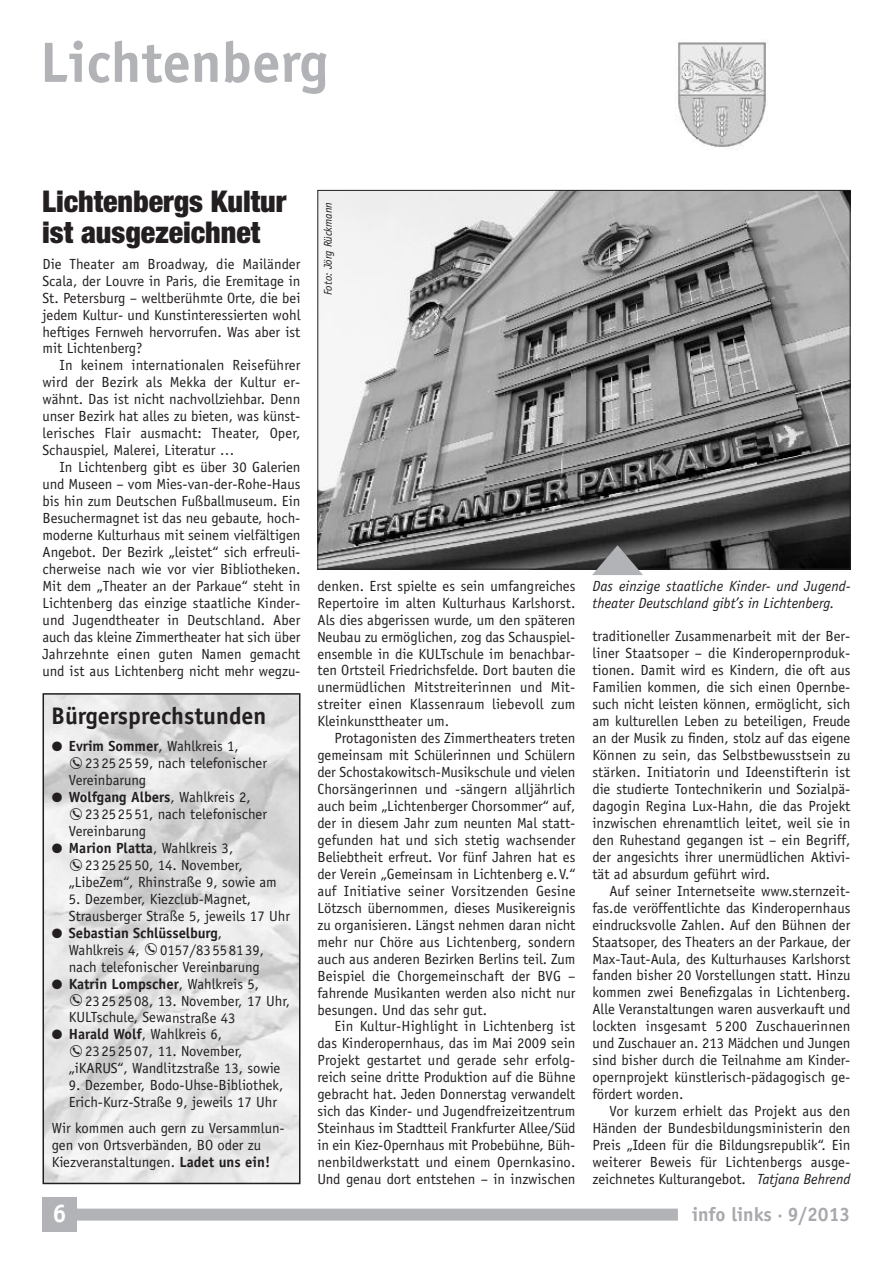
<style>
.page{position:relative;width:893px;height:1263px;background:#fff}
.page>*{position:absolute;margin:0;border:0;box-sizing:border-box;transform-origin:0 0}
.t1{font:700 57px "Officina Sans Std";color:#b2b3b7}
.t2{font:900 condensed 30px/31.5px "Helvetica Neue";color:#231f20}
.t3{font:700 25.5px "Officina Sans Std";color:#fff}
.t4{font:700 24px "Officina Sans Std";color:#231f20}
.t5{font:700 19.5px "Officina Sans Std";color:#a8a9ad}
.t6{font:14.7px/17px "Officina Sans Std";color:#231f20;text-align:justify}
.t7{font:700 14.7px/17px "Officina Sans Std";color:#231f20}
.t8{font:italic 14.7px/17px "Officina Sans Std";color:#231f20}
.t9{font:italic 11.25px "Officina Sans Std";color:#231f20}
.s1{font-weight:700}
.s2{font-weight:400}
.s3{font-style:italic}
</style>
<div class="page">
<div style="left:43px;top:1198px;width:34px;height:34px;background:#b2b3b7"></div>
<div style="left:59px;top:1208px;width:619px;height:12px;background:#b2b3b7"></div>
<img style="left:676px;top:40px;width:92px;height:110px">
<img style="left:46px;top:696px;width:251px;height:485px">
<div style="left:43px;top:693px;width:257px;height:491px;border:2px solid #231f20"></div>
<img style="left:319px;top:192px;width:529px;height:375px">
<svg style="left:592px;top:545px;width:51px;height:30px;background:#7d7d7f"></svg>
<svg style="left:70px;top:757px;width:12px;height:12px"></svg>
<svg style="left:70px;top:808px;width:12px;height:12px"></svg>
<svg style="left:70px;top:859px;width:12px;height:12px"></svg>
<svg style="left:145px;top:943px;width:12px;height:12px"></svg>
<svg style="left:70px;top:994px;width:12px;height:12px"></svg>
<svg style="left:70px;top:1045px;width:12px;height:12px"></svg>
<h1 class="t1" style="left:40px;top:41px;width:290px">Lichtenberg</h1>
<h2 class="t2" style="left:42px;top:185px;width:246px">Lichtenbergs Kultur ist ausgezeichnet</h2>
<p class="t6" style="left:43px;top:256px;width:259px">Die Theater am Broadway, die Mailänder Scala, der Louvre in Paris, die Eremitage in St. Petersburg – weltberühmte Orte, die bei jedem Kultur- und Kunstinteressierten wohl heftiges Fernweh hervorrufen. Was aber ist mit Lichtenberg?</p>
<p class="t6" style="left:43px;top:358px;width:259px;text-indent:17px">In keinem internationalen Reiseführer wird der Bezirk als Mekka der Kultur er&shy;wähnt. Das ist nicht nachvollziehbar. Denn unser Bezirk hat alles zu bieten, was künst&shy;lerisches Flair ausmacht: Theater, Oper, Schauspiel, Malerei, Literatur …</p>
<p class="t6" style="left:43px;top:460px;width:259px;text-indent:17px">In Lichtenberg gibt es über 30 Galerien und Museen – vom Mies-van-der-Rohe-Haus bis hin zum Deutschen Fußballmuseum. Ein Besuchermagnet ist das neu gebaute, hoch&shy;moderne Kulturhaus mit seinem vielfältigen Angebot. Der Bezirk „leistet“ sich erfreuli&shy;cherweise nach wie vor vier Bibliotheken.<br>Mit dem „Theater an der Parkaue“ steht in Lichtenberg das einzige staatliche Kinder&shy;und Jugendtheater in Deutschland. Aber auch das kleine Zimmertheater hat sich über Jahrzehnte einen guten Namen gemacht und ist aus Lichtenberg nicht mehr wegzu-</p>
<h3 class="t4" style="left:51px;top:707px;width:217px">Bürgersprechstunden</h3>
<p class="t6" style="left:52px;top:739px;width:188px">● <span class="s1">Evrim Sommer</span>, Wahlkreis 1,</p>
<p class="t6" style="left:85px;top:756px;width:183px">23252559, nach telefonischer</p>
<p class="t6" style="left:69px;top:773px;width:79px">Vereinbarung</p>
<p class="t7" style="left:52px;top:790px;width:200px">● Wolfgang Albers<span class="s2">, Wahlkreis 2,</span></p>
<p class="t6" style="left:85px;top:807px;width:183px">23252551, nach telefonischer</p>
<p class="t6" style="left:69px;top:824px;width:79px">Vereinbarung</p>
<p class="t7" style="left:52px;top:841px;width:183px">● Marion Platta<span class="s2">, Wahlkreis 3,</span></p>
<p class="t6" style="left:85px;top:858px;width:159px">23252550, 14. November,</p>
<p class="t6" style="left:69px;top:875px;width:210px">„LibeZem“, Rhinstraße 9, sowie am</p>
<p class="t6" style="left:69px;top:891px;width:223px">5. Dezember, Kiezclub-Magnet,<br>Strausberger Straße 5, jeweils 17 Uhr</p>
<p class="t7" style="left:69px;top:925px;width:155px;text-indent:-17px">● Sebastian Schlüsselburg<span class="s2">,<br>Wahlkreis 4,</span></p>
<p class="t6" style="left:69px;top:942px;width:197px;text-indent:91px">0157/83558139, nach telefonischer Vereinbarung</p>
<p class="t7" style="left:52px;top:976px;width:209px">● Katrin Lompscher<span class="s2">, Wahlkreis 5,</span></p>
<p class="t6" style="left:85px;top:993px;width:207px">23252508, 13. November, 17 Uhr,</p>
<p class="t6" style="left:69px;top:1010px;width:168px">KULTschule, Sewanstraße 43</p>
<p class="t6" style="left:52px;top:1027px;width:172px">● <span class="s1">Harald Wolf</span>, Wahlkreis 6,</p>
<p class="t6" style="left:85px;top:1044px;width:159px">23252507, 11. November,</p>
<p class="t6" style="left:69px;top:1061px;width:213px">„iKARUS“, Wandlitzstraße 13, sowie</p>
<p class="t6" style="left:69px;top:1078px;width:216px">9. Dezember, Bodo-Uhse-Bibliothek,<br>Erich-Kurz-Straße 9, jeweils 17 Uhr</p>
<p class="t6" style="left:52px;top:1121px;width:234px;text-align:left">Wir kommen auch gern zu Versammlun&shy;gen von Ortsverbänden, BO oder zu<br>Kiezveranstaltungen. <span class="s1">Ladet uns ein!</span></p>
<p class="t9" style="left:324px;top:295px;width:95px;rotate:-90deg">Foto: Jörg Rückmann</p>
<p class="t6" style="left:317px;top:578px;width:259px">denken. Erst spielte es sein umfangreiches Repertoire im alten Kulturhaus Karlshorst.<br>Als dies abgerissen wurde, um den späteren Neubau zu ermöglichen, zog das Schauspiel&shy;ensemble in die KULTschule im benachbar&shy;ten Ortsteil Friedrichsfelde. Dort bauten die unermüdlichen Mitstreiterinnen und Mit&shy;streiter einen Klassenraum liebevoll zum Kleinkunsttheater um.</p>
<p class="t6" style="left:317px;top:731px;width:259px;text-indent:17px">Protagonisten des Zimmertheaters treten gemeinsam mit Schülerinnen und Schülern der Schostakowitsch-Musikschule und vielen Chorsängerinnen und -sängern alljährlich auch beim „Lichtenberger Chorsommer“ auf, der in diesem Jahr zum neunten Mal statt&shy;gefunden hat und sich stetig wachsender Beliebtheit erfreut. Vor fünf Jahren hat es der Verein „Gemeinsam in Lichtenberg e.V.“ auf Initiative seiner Vorsitzenden Gesine Lötzsch übernommen, dieses Musikereignis zu organisieren. Längst nehmen daran nicht mehr nur Chöre aus Lichtenberg, sondern auch aus anderen Bezirken Berlins teil. Zum Beispiel die Chorgemeinschaft der BVG – fahrende Musikanten werden also nicht nur besungen. Und das sehr gut.</p>
<p class="t6" style="left:317px;top:1019px;width:259px;text-indent:17px">Ein Kultur-Highlight in Lichtenberg ist das Kinderopernhaus, das im Mai 2009 sein Projekt gestartet und gerade sehr erfolg&shy;reich seine dritte Produktion auf die Bühne gebracht hat. Jeden Donnerstag verwandelt sich das Kinder- und Jugendfreizeitzentrum Steinhaus im Stadtteil Frankfurter Allee/Süd in ein Kiez-Opernhaus mit Probebühne, Büh&shy;nenbildwerkstatt und einem Opernkasino.<br>Und genau dort entstehen – in inzwischen</p>
<p class="t8" style="left:592px;top:578px;width:259px">Das einzige staatliche Kinder- und Jugend&shy;theater Deutschland gibt’s in Lichtenberg.</p>
<p class="t6" style="left:592px;top:629px;width:259px">traditioneller Zusammenarbeit mit der Ber&shy;liner Staatsoper – die Kinderopernproduk&shy;tionen. Damit wird es Kindern, die oft aus Familien kommen, die sich einen Opernbe&shy;such nicht leisten können, ermöglicht, sich am kulturellen Leben zu beteiligen, Freude an der Musik zu finden, stolz auf das eigene Können zu sein, das Selbstbewusstsein zu stärken. Initiatorin und Ideenstifterin ist die studierte Tontechnikerin und Sozialpä&shy;dagogin Regina Lux-Hahn, die das Projekt inzwischen ehrenamtlich leitet, weil sie in den Ruhestand gegangen ist – ein Begriff, der angesichts ihrer unermüdlichen Aktivi&shy;tät ad absurdum geführt wird.</p>
<p class="t6" style="left:592px;top:883px;width:259px;text-indent:17px">Auf seiner Internetseite www.sternzeit&shy;fas.de veröffentlichte das Kinderopernhaus eindrucksvolle Zahlen. Auf den Bühnen der Staatsoper, des Theaters an der Parkaue, der Max-Taut-Aula, des Kulturhauses Karlshorst fanden bisher 20 Vorstellungen statt. Hinzu kommen zwei Benefizgalas in Lichtenberg.<br>Alle Veranstaltungen waren ausverkauft und lockten insgesamt 5 200 Zuschauerinnen und Zuschauer an. 213 Mädchen und Jungen sind bisher durch die Teilnahme am Kinder&shy;opernprojekt künstlerisch-pädagogisch ge&shy;fördert worden.</p>
<p class="t6" style="left:592px;top:1104px;width:259px;text-indent:17px">Vor kurzem erhielt das Projekt aus den Händen der Bundesbildungsministerin den Preis „Ideen für die Bildungsrepublik“. Ein weiterer Beweis für Lichtenbergs ausge&shy;zeichnetes Kulturangebot. <span class="s3">Tatjana Behrend</span></p>
<h3 class="t3" style="left:52px;top:1204px;width:16px">6</h3>
<h3 class="t5" style="left:692px;top:1206px;width:160px">info links ·9/2013</h3>
</div>
